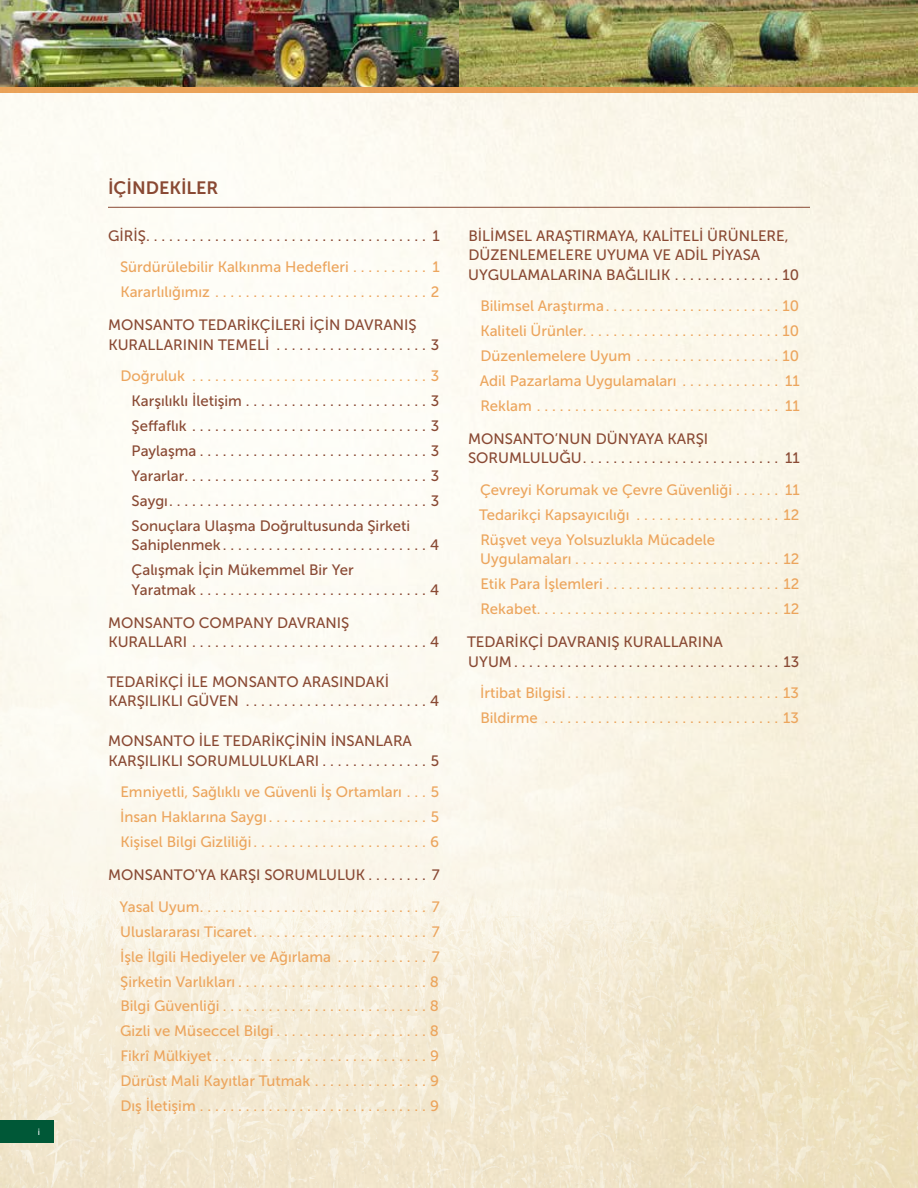
<style>
.page{position:relative;width:918px;height:1188px;background:#fff}
.page>*{position:absolute;margin:0;border:0;box-sizing:border-box;transform-origin:0 0}
.t1{font:18px "Museo Sans 700";color:#894933}
.t2{font:15px/24.9px "Museo Sans 500";color:#eca55d;text-align:justify}
.t3{font:15px/19.5px "Museo Sans 500";color:#894933}
.t4{font:9px "Museo Sans 500";color:#fff}
</style>
<div class="page">
<img style="left:0;top:93px;width:918px;height:1095px">
<div style="left:0;top:1120px;width:54px;height:23px;background:#005837"></div>
<hr style="left:108px;top:207px;width:702px;height:1px;background:#894933">
<div style="left:0;top:81px;width:918px;height:12px;background:#e9a056"></div>
<img style="left:459px;top:0;width:459px;height:87px">
<img style="left:0;top:0;width:459px;height:87px">
<p class="t4" style="left:38px;top:1127px;width:4px">i</p>
<p class="t1" style="left:108px;top:177px;width:112px">İÇİNDEKİLER</p>
<p class="t3" style="left:108px;top:226px;width:333px">GİRİŞ . . . . . . . . . . . . . . . . . . . . . . . . . . . . . . . . . . . . . 1</p>
<p class="t2" style="left:120px;top:255px;width:321px">Sürdürülebilir Kalkınma Hedefleri . . . . . . . . . . 1<br>Kararlılığımız . . . . . . . . . . . . . . . . . . . . . . . . . . . . 2</p>
<p class="t3" style="left:108px;top:315px;width:332px">MONSANTO TEDARİKÇİLERİ İÇİN DAVRANIŞ<br>KURALLARININ TEMELİ . . . . . . . . . . . . . . . . . . . . 3</p>
<p class="t2" style="left:120px;top:364px;width:320px">Doğruluk . . . . . . . . . . . . . . . . . . . . . . . . . . . . . . . 3</p>
<p class="t3" style="left:132px;top:389px;width:309px;line-height:24.9px;text-align:justify">Karşılıklı İletişim . . . . . . . . . . . . . . . . . . . . . . . . 3<br>Şeffaflık . . . . . . . . . . . . . . . . . . . . . . . . . . . . . . . 3<br>Paylaşma . . . . . . . . . . . . . . . . . . . . . . . . . . . . . . 3<br>Yararlar . . . . . . . . . . . . . . . . . . . . . . . . . . . . . . . . 3<br>Saygı . . . . . . . . . . . . . . . . . . . . . . . . . . . . . . . . . . 3<br>Sonuçlara Ulaşma Doğrultusunda Şirketi</p>
<p class="t3" style="left:132px;top:533px;width:309px;line-height:24.9px">Sahiplenmek . . . . . . . . . . . . . . . . . . . . . . . . . . . 4<br>Çalışmak İçin Mükemmel Bir Yer</p>
<p class="t3" style="left:132px;top:580px;width:309px">Yaratmak . . . . . . . . . . . . . . . . . . . . . . . . . . . . . . 4</p>
<p class="t3" style="left:108px;top:613px;width:333px">MONSANTO COMPANY DAVRANIŞ<br>KURALLARI . . . . . . . . . . . . . . . . . . . . . . . . . . . . . . . 4</p>
<p class="t3" style="left:107px;top:672px;width:334px">TEDARİKÇİ İLE MONSANTO ARASINDAKİ<br>KARŞILIKLI GÜVEN . . . . . . . . . . . . . . . . . . . . . . . . 4</p>
<p class="t3" style="left:108px;top:731px;width:333px">MONSANTO İLE TEDARİKÇİNİN İNSANLARA<br>KARŞILIKLI SORUMLULUKLARI . . . . . . . . . . . . . . 5</p>
<p class="t2" style="left:120px;top:780px;width:321px">Emniyetli, Sağlıklı ve Güvenli İş Ortamları . . . 5<br>İnsan Haklarına Saygı . . . . . . . . . . . . . . . . . . . . . 5<br>Kişisel Bilgi Gizliliği . . . . . . . . . . . . . . . . . . . . . . . 6</p>
<p class="t3" style="left:108px;top:865px;width:333px">MONSANTO’YA KARŞI SORUMLULUK . . . . . . . . 7</p>
<p class="t2" style="left:120px;top:894px;width:322px">Yasal Uyum . . . . . . . . . . . . . . . . . . . . . . . . . . . . . . 7<br>Uluslararası Ticaret . . . . . . . . . . . . . . . . . . . . . . . 7<br>İşle İlgili Hediyeler ve Ağırlama . . . . . . . . . . . . 7<br>Şirketin Varlıkları . . . . . . . . . . . . . . . . . . . . . . . . . 8<br>Bilgi Güvenliği . . . . . . . . . . . . . . . . . . . . . . . . . . . 8<br>Gizli ve Müseccel Bilgi . . . . . . . . . . . . . . . . . . . . 8<br>Fikrî Mülkiyet . . . . . . . . . . . . . . . . . . . . . . . . . . . . 9<br>Dürüst Mali Kayıtlar Tutmak . . . . . . . . . . . . . . . 9<br>Dış İletişim . . . . . . . . . . . . . . . . . . . . . . . . . . . . . . 9</p>
<p class="t3" style="left:468px;top:226px;width:332px">BİLİMSEL ARAŞTIRMAYA, KALİTELİ ÜRÜNLERE,<br>DÜZENLEMELERE UYUMA VE ADİL PİYASA<br>UYGULAMALARINA BAĞLILIK . . . . . . . . . . . . . . 10</p>
<p class="t2" style="left:480px;top:294px;width:322px">Bilimsel Araştırma . . . . . . . . . . . . . . . . . . . . . . . 10<br>Kaliteli Ürünler..........................10<br>Düzenlemelere Uyum . . . . . . . . . . . . . . . . . . . 10<br>Adil Pazarlama Uygulamaları . . . . . . . . . . . . . 11<br>Reklam . . . . . . . . . . . . . . . . . . . . . . . . . . . . . . . . 11</p>
<p class="t3" style="left:468px;top:429px;width:333px">MONSANTO’NUN DÜNYAYA KARŞI<br>SORUMLULUĞU . . . . . . . . . . . . . . . . . . . . . . . . . . 11</p>
<p class="t2" style="left:479px;top:478px;width:322px">Çevreyi Korumak ve Çevre Güvenliği . . . . . . 11<br>Tedarikçi Kapsayıcılığı . . . . . . . . . . . . . . . . . . . 12<br>Rüşvet veya Yolsuzlukla Mücadele</p>
<p class="t2" style="left:480px;top:547px;width:321px">Uygulamaları . . . . . . . . . . . . . . . . . . . . . . . . . . . 12<br>Etik Para İşlemleri . . . . . . . . . . . . . . . . . . . . . . . 12<br>Rekabet . . . . . . . . . . . . . . . . . . . . . . . . . . . . . . . . 12</p>
<p class="t3" style="left:467px;top:632px;width:334px">TEDARİKÇİ DAVRANIŞ KURALLARINA<br>UYUM . . . . . . . . . . . . . . . . . . . . . . . . . . . . . . . . . . . 13</p>
<p class="t2" style="left:480px;top:681px;width:321px">İrtibat Bilgisi . . . . . . . . . . . . . . . . . . . . . . . . . . . . 13<br>Bildirme . . . . . . . . . . . . . . . . . . . . . . . . . . . . . . . 13</p>
</div>
